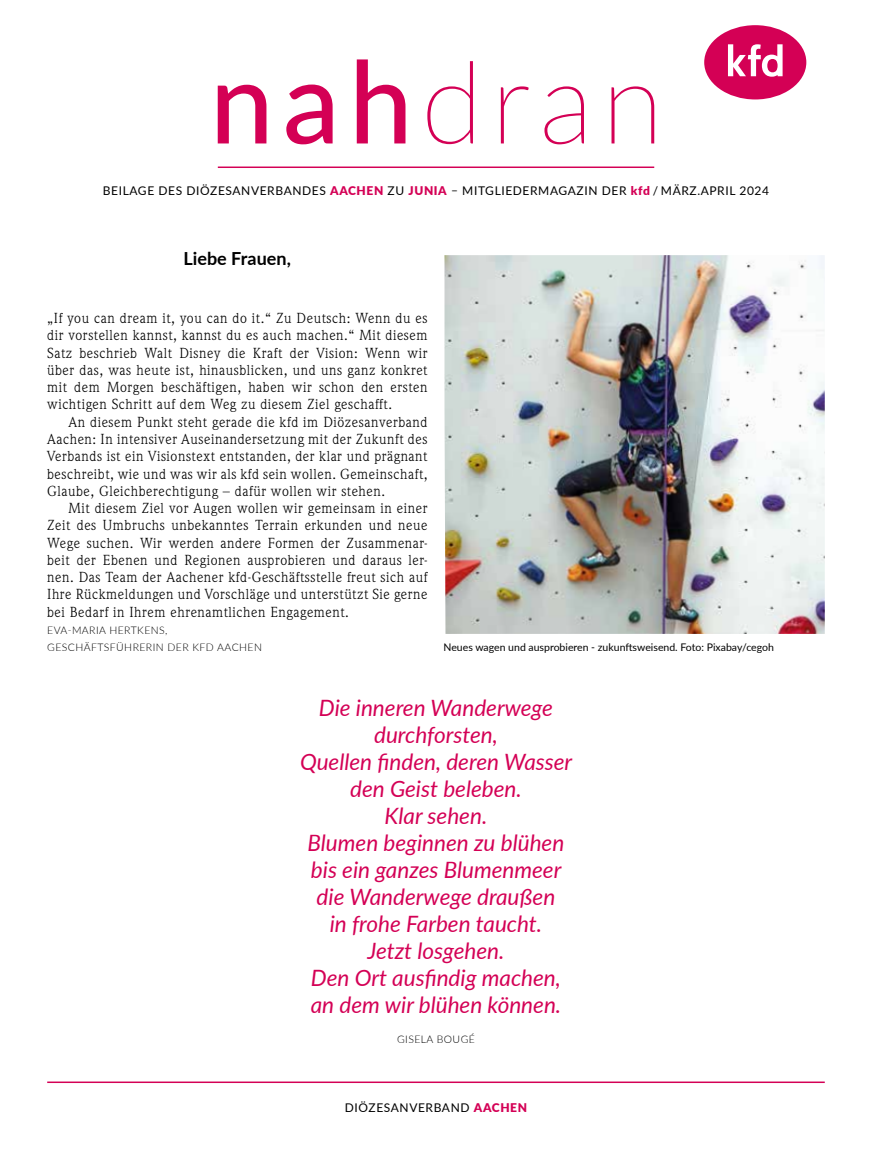
<style>
.page{position:relative;width:872px;height:1149px;background:#fff}
.page>*{position:absolute;margin:0;border:0;box-sizing:border-box;transform-origin:0 0}
.t1{font:italic 22.5px/27px "Lato";color:#d40055;text-align:center}
.t2{font:700 18px "Lato";color:#000}
.t3{font:14.25px/17.2px "Weidemann Std";letter-spacing:.04em;color:#000;text-align:justify}
.t4{font:12px "Lato";letter-spacing:.05em;color:#000}
.t5{font:10.5px "Lato";color:#000}
.t6{font:300 10.5px/17.2px "Lato";letter-spacing:.04em;color:#000}
.s1{font-weight:900;color:#d40055}
</style>
<div class="page">
<hr style="left:218px;top:166px;width:436px;height:2px;background:#d40055">
<svg style="left:218px;top:59px;width:436px;height:85px"></svg>
<hr style="left:47px;top:1081px;width:777px;height:1px;background:#d40055">
<svg style="left:704px;top:25px;width:102px;height:74px"></svg>
<img style="left:444px;top:255px;width:380px;height:378px">
<p class="t4" style="left:103px;top:182px;width:667px">BEILAGE DES DIÖZESANVERBANDES <span class="s1">AACHEN</span> ZU <span class="s1">JUNIA</span> – MITGLIEDERMAGAZIN DER <span class="s1">kfd</span> / MÄRZ.APRIL 2024</p>
<p class="t2" style="left:184px;top:245px;width:109px">Liebe Frauen,</p>
<p class="t3" style="left:47px;top:309px;width:382px">„If you can dream it, you can do it.“ Zu Deutsch: Wenn du es dir vorstellen kannst, kannst du es auch machen.“ Mit diesem Satz beschrieb Walt Disney die Kraft der Vision: Wenn wir über das, was heute ist, hinausblicken, und uns ganz konkret mit dem Morgen beschäftigen, haben wir schon den ersten wichtigen Schritt auf dem Weg zu diesem Ziel geschafft.</p>
<p class="t3" style="left:47px;top:413px;width:382px;text-indent:21px">An diesem Punkt steht gerade die kfd im Diözesanverband Aachen: In intensiver Auseinandersetzung mit der Zukunft des Verbands ist ein Visionstext entstanden, der klar und prägnant beschreibt, wie und was wir als kfd sein wollen. Gemeinschaft, Glaube, Gleichberechtigung – dafür wollen wir stehen.</p>
<p class="t3" style="left:47px;top:499px;width:382px;text-indent:21px">Mit diesem Ziel vor Augen wollen wir gemeinsam in einer Zeit des Umbruchs unbekanntes Terrain erkunden und neue Wege suchen. Wir werden andere Formen der Zusammenar&shy;beit der Ebenen und Regionen ausprobieren und daraus ler&shy;nen. Das Team der Aachener kfd-Geschäftsstelle freut sich auf Ihre Rückmeldungen und Vorschläge und unterstützt Sie gerne bei Bedarf in Ihrem ehrenamtlichen Engagement.</p>
<p class="t6" style="left:47px;top:621px;width:216px">EVA-MARIA HERTKENS,<br>GESCHÄFTSFÜHRERIN DER KFD AACHEN</p>
<p class="t5" style="left:443px;top:640px;width:332px">Neues wagen und ausprobieren - zukunftsweisend. Foto: Pixabay/cegoh</p>
<p class="t1" style="left:300px;top:693px;width:274px">Die inneren Wanderwege durchforsten,<br>Quellen finden, deren Wasser den Geist beleben.<br>Klar sehen.<br>Blumen beginnen zu blühen bis ein ganzes Blumenmeer die Wanderwege draußen<br>in frohe Farben taucht.<br>Jetzt losgehen.<br>Den Ort ausfindig machen, an dem wir blühen können.</p>
<p class="t6" style="left:397px;top:1030px;width:79px">GISELA BOUGÉ</p>
<p class="t4" style="left:345px;top:1098px;width:184px">DIÖZESANVERBAND <span class="s1">AACHEN</span></p>
</div>
